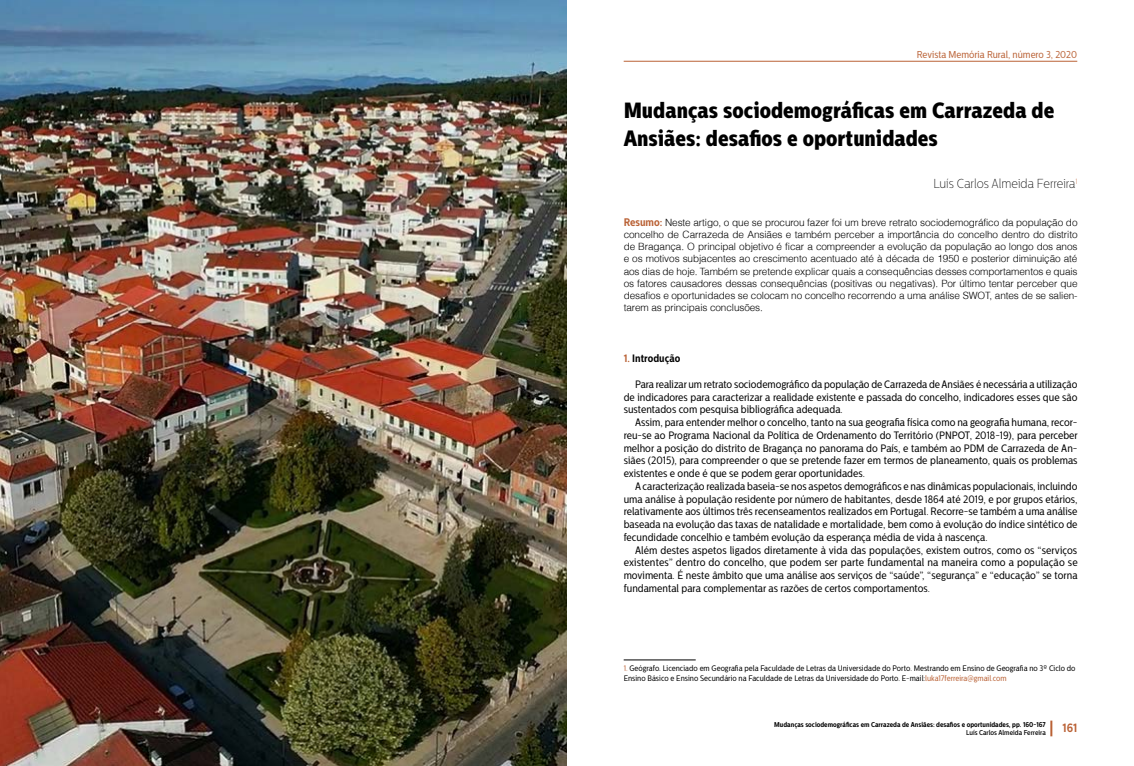
<style>
.page{position:relative;width:1134px;height:766px;background:#fff}
.page>*{position:absolute;margin:0;border:0;box-sizing:border-box;transform-origin:0 0}
.t1{font:22px/28.2px "Centrale Sans Cnd X Bold";color:#000}
.t2{font:100 13px "Centrale Sans Cnd";color:#000}
.t3{font:700 12px "Centrale Sans Cnd";color:#ba6236}
.t4{font:10.7px/12.7px "Centrale Sans Cnd";color:#000;text-align:justify}
.t5{font:700 10.7px "Centrale Sans Cnd";color:#000}
.t6{font:300 10px/12.2px "Helv";letter-spacing:-.01em;color:#000;text-align:justify}
.t7{font:10px "Centrale Sans Cnd";color:#ba6236}
.t8{font:8px/9.6px "Centrale Sans Cnd";color:#000}
.t9{font:700 7px "Centrale Sans Cnd";color:#000}
.t10{font:500 7px "Centrale Sans Cnd";color:#000}
.s1{font-family:"Centrale Sans Cnd";font-weight:700;font-size:11px;color:#ba6236}
.s2{color:#ba6236}
</style>
<div class="page">
<hr style="left:624px;top:61px;width:453px;height:1px;background:#ba6236">
<svg style="left:1050px;top:720px;width:2px;height:16px"></svg>
<img style="left:0;top:0;width:567px;height:765px">
<hr style="left:624px;top:659px;width:72px;height:1px;background:#000">
<p class="t7" style="left:917px;top:49px;width:162px">Revista Memória Rural, número 3, 2020</p>
<h1 class="t1" style="left:624px;top:97px;width:432px">Mudanças sociodemográficas em Carrazeda de<br>Ansiães: desafios e oportunidades</h1>
<p class="t2" style="left:933px;top:176px;width:146px">Luís Carlos Almeida Ferreira<sup>1</sup></p>
<p class="t6" style="left:624px;top:216px;width:455px"><span class="s1">Resumo:</span> Neste artigo, o que se procurou fazer foi um breve retrato sociodemográfico da população do concelho de Carrazeda de Ansiães e também perceber a importância do concelho dentro do distrito de Bragança. O principal objetivo é ficar a compreender a evolução da população ao longo dos anos e os motivos subjacentes ao crescimento acentuado até à década de 1950 e posterior diminuição até aos dias de hoje. Também se pretende explicar quais a consequências desses comportamentos e quais os fatores causadores dessas consequências (positivas ou negativas). Por último tentar perceber que desafios e oportunidades se colocam no concelho recorrendo a uma análise SWOT, antes de se salien&shy;tarem as principais conclusões.</p>
<p class="t5" style="left:624px;top:352px;width:58px"><span class="s2">1.</span> Introdução</p>
<p class="t4" style="left:624px;top:378px;width:455px;text-indent:11px">Para realizar um retrato sociodemográfico da população de Carrazeda de Ansiães é necessária a utilização de indicadores para caracterizar a realidade existente e passada do concelho, indicadores esses que são sustentados com pesquisa bibliográfica adequada.</p>
<p class="t4" style="left:624px;top:416px;width:456px;text-indent:11px">Assim, para entender melhor o concelho, tanto na sua geografia física como na geografia humana, recor&shy;reu-se ao Programa Nacional da Política de Ordenamento do Território (PNPOT, 2018-19), para perceber melhor a posição do distrito de Bragança no panorama do País, e também ao PDM de Carrazeda de An&shy;siães (2015), para compreender o que se pretende fazer em termos de planeamento, quais os problemas existentes e onde é que se podem gerar oportunidades.</p>
<p class="t4" style="left:624px;top:480px;width:455px;text-indent:11px">A caracterização realizada baseia-se nos aspetos demográficos e nas dinâmicas populacionais, incluindo uma análise à população residente por número de habitantes, desde 1864 até 2019, e por grupos etários, relativamente aos últimos três recenseamentos realizados em Portugal. Recorre-se também a uma análise baseada na evolução das taxas de natalidade e mortalidade, bem como à evolução do índice sintético de fecundidade concelhio e também evolução da esperança média de vida à nascença.</p>
<p class="t4" style="left:624px;top:543px;width:455px;text-indent:11px">Além destes aspetos ligados diretamente à vida das populações, existem outros, como os “serviços existentes” dentro do concelho, que podem ser parte fundamental na maneira como a população se movimenta. É neste âmbito que uma análise aos serviços de “saúde”, “segurança” e “educação” se torna fundamental para complementar as razões de certos comportamentos.</p>
<p class="t8" style="left:624px;top:663px;width:453px"><span class="s2">1.</span> Geógrafo. Licenciado em Geografia pela Faculdade de Letras da Universidade do Porto. Mestrando em Ensino de Geografia no 3º Ciclo do<br>Ensino Básico e Ensino Secundário na Faculdade de Letras da Universidade do Porto. E-mail:<span class="s2">luka17ferreira@gmail.com</span></p>
<p class="t9" style="left:774px;top:720px;width:273px">Mudanças sociodemográficas em Carrazeda de Ansiães: desafios e oportunidades, pp. 160-167</p>
<p class="t10" style="left:966px;top:728px;width:81px">Luís Carlos Almeida Ferreira</p>
<p class="t3" style="left:1062px;top:720px;width:16px">161</p>
</div>
